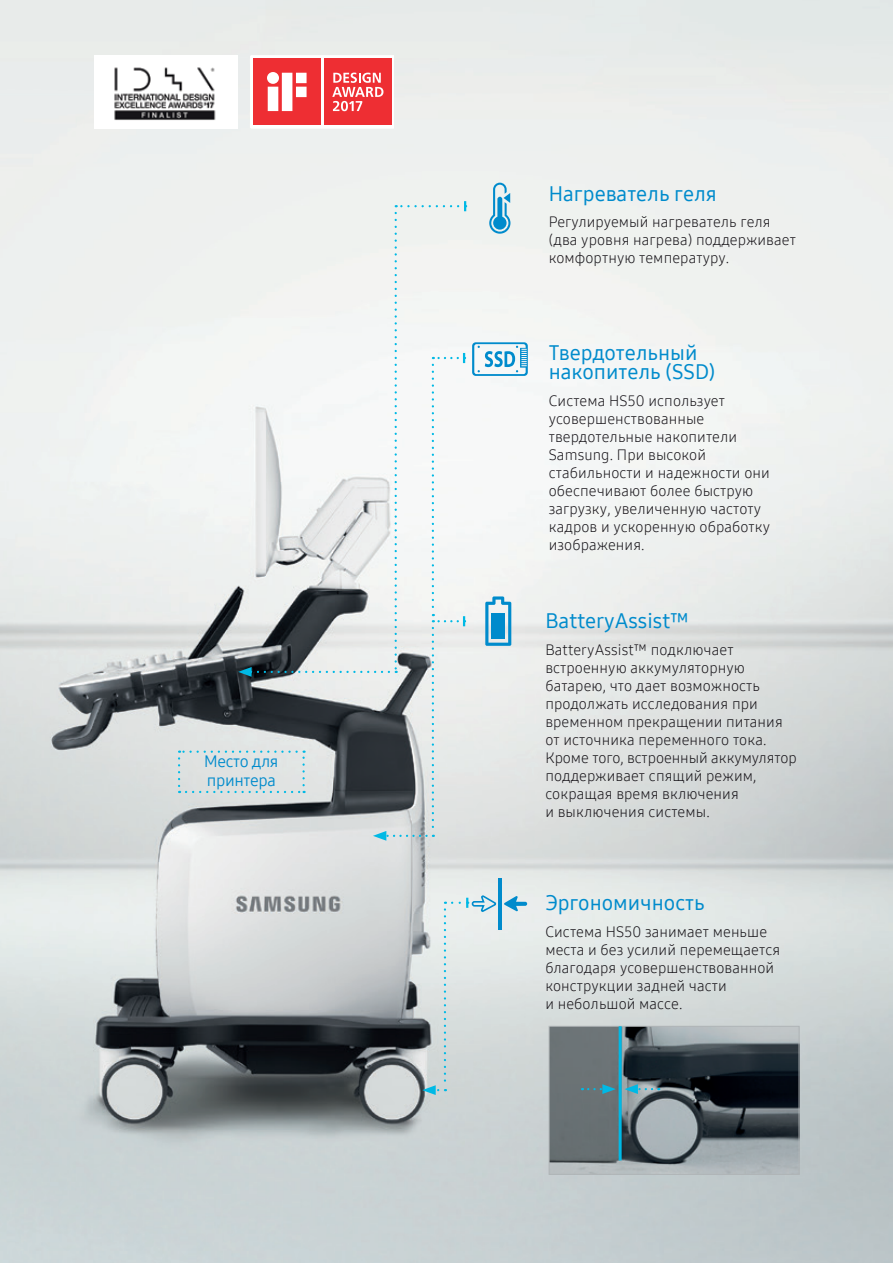
<style>
.page{position:relative;width:893px;height:1263px;background:#fff}
.page>*{position:absolute;margin:0;border:0;box-sizing:border-box;transform-origin:0 0}
.t1{font:21px/19.5px "Samsung One 500";color:#008bcc}
.t2{font:16.5px/19.5px "Samsung One 400";letter-spacing:-.02em;color:#008bcc}
.t3{font:15px/18px "Samsung One 300";letter-spacing:.005em;color:#171419}
</style>
<div class="page">
<img style="left:0;top:0;width:893px;height:1263px">
<img style="left:551px;top:1028px;width:246px;height:145px">
<div style="left:549px;top:1026px;width:250px;height:149px;border:1px solid #b0b5b7"></div>
<svg style="left:582px;top:1084px;width:34px;height:10px"></svg>
<svg style="left:624px;top:1084px;width:28px;height:10px"></svg>
<hr style="left:619px;top:1026px;width:3px;height:134px;background:#00b9e5">
<svg style="left:504px;top:896px;width:23px;height:15px"></svg>
<hr style="left:498px;top:878px;width:3px;height:51px;background:#008bcc">
<svg style="left:489px;top:183px;width:21px;height:51px"></svg>
<svg style="left:472px;top:342px;width:56px;height:34px"></svg>
<svg style="left:444px;top:902px;width:16px;height:189px;background:#d4e0e1"></svg>
<svg style="left:466px;top:894px;width:32px;height:19px"></svg>
<svg style="left:422px;top:1085px;width:16px;height:10px"></svg>
<svg style="left:178px;top:201px;width:288px;height:640px"></svg>
<svg style="left:485px;top:596px;width:26px;height:50px"></svg>
<div style="left:491px;top:613px;width:14px;height:26px;background:#008bcc"></div>
<img style="left:94px;top:55px;width:144px;height:74px">
<svg style="left:250px;top:55px;width:144px;height:73px"></svg>
<p class="t2" style="left:204px;top:751px;width:76px">Место для принтера</p>
<h1 class="t1" style="left:549px;top:183px;width:170px">Нагреватель геля</h1>
<p class="t3" style="left:549px;top:213px;width:249px">Регулируемый нагреватель геля (два уровня нагрева) поддерживает комфортную температуру.</p>
<h1 class="t1" style="left:549px;top:342px;width:168px">Твердотельный накопитель (SSD)</h1>
<p class="t3" style="left:549px;top:391px;width:223px">Система HS50 использует усовершенствованные твердотельные накопители<br>Samsung. При высокой стабильности и надежности они обеспечивают более быструю загрузку, увеличенную частоту кадров и ускоренную обработку изображения.</p>
<h1 class="t1" style="left:545px;top:611px;width:145px">BatteryAssist™</h1>
<p class="t3" style="left:545px;top:640px;width:253px">BatteryAssist™ подключает встроенную аккумуляторную батарею, что дает возможность продолжать исследования при временном прекращении питания от источника переменного тока.<br>Кроме того, встроенный аккумулятор поддерживает спящий режим, сокращая время включения<br>и выключения системы.</p>
<h1 class="t1" style="left:545px;top:893px;width:161px">Эргономичность</h1>
<p class="t3" style="left:545px;top:922px;width:236px">Система HS50 занимает меньше места и без усилий перемещается благодаря усовершенствованной конструкции задней части<br>и небольшой массе.</p>
</div>
